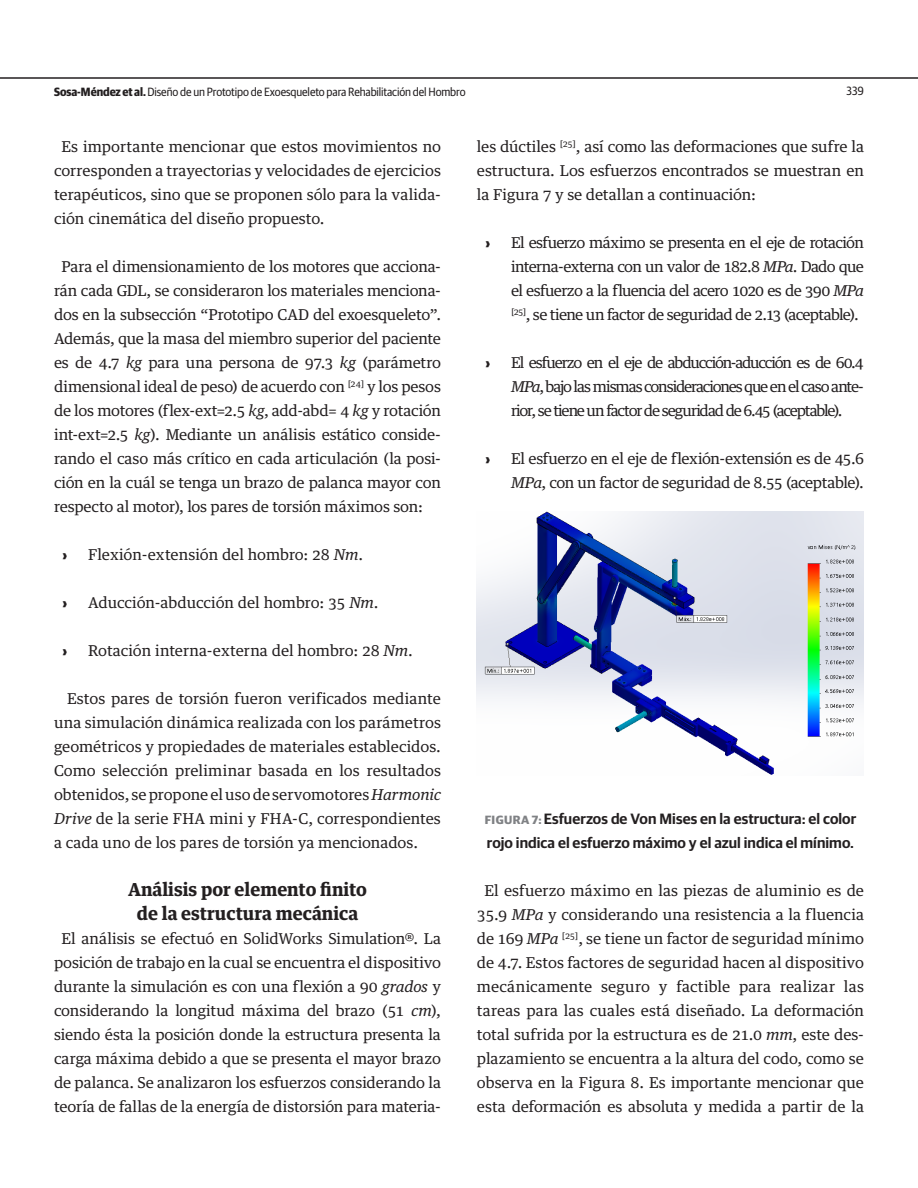
<style>
.page{position:relative;width:918px;height:1188px;background:#fff}
.page>*{position:absolute;margin:0;border:0;box-sizing:border-box;transform-origin:0 0}
.Subcabeza_centrada{font:700 18px "Guardian Egyptian Text";color:#231f20}
.Texto{font:15px/24px "Guardian Egyptian Text";letter-spacing:-.005em;color:#231f20;text-align:justify}
.Listado_Texto{font:15px/24px "Guardian Egyptian Text";letter-spacing:-.025em;color:#231f20;text-align:justify}
.Listado_Texto-2{font:15px "Guardian Egyptian Text";letter-spacing:-.005em;color:#231f20}
.Etiqueta_Figura_copy{font:600 15px/24px "Guardian Sans";letter-spacing:.005em;color:#231f20}
.Listado_Texto-3{font:900 15px "Guardian Sans";color:#231f20}
.t1{font:12px "Guardian Sans Narrow";letter-spacing:-.01em;color:#231f20}
.s1{font-weight:700}
.s2{font-style:italic}
.s3{font-weight:700;font-size:12px;color:#808285}
</style>
<div class="page">
<hr style="left:0;top:77px;width:918px;height:2px;background:#231f20">
<img style="left:477px;top:512px;width:387px;height:263px">
<p class="t1" style="left:54px;top:83px;width:413px"><span class="s1">Sosa-Méndez et al.</span> Diseño de un Prototipo de Exoesqueleto para Rehabilitación del Hombro</p>
<p class="t1" style="left:846px;top:82px;width:19px">339</p>
<p class="Texto" style="left:54px;top:133px;width:389px;text-indent:7px">Es importante mencionar que estos movimientos no corresponden a trayectorias y velocidades de ejercicios terapéuticos, sino que se proponen sólo para la valida&shy;ción cinemática del diseño propuesto.</p>
<p class="Texto" style="left:54px;top:253px;width:389px;text-indent:7px">Para el dimensionamiento de los motores que acciona&shy;rán cada GDL, se consideraron los materiales menciona&shy;dos en la subsección “Prototipo CAD del exoesqueleto”.<br>Además, que la masa del miembro superior del paciente es de 4.7 <span class="s2">kg</span> para una persona de 97.3 <span class="s2">kg</span> (parámetro dimensional ideal de peso) de acuerdo con <sup>[24]</sup> y los pesos de los motores (flex-ext=2.5 <span class="s2">kg</span>, add-abd= 4 <span class="s2">kg</span> y rotación int-ext=2.5 <span class="s2">kg</span>). Mediante un análisis estático conside&shy;rando el caso más crítico en cada articulación (la posi&shy;ción en la cuál se tenga un brazo de palanca mayor con respecto al motor), los pares de torsión máximos son:</p>
<p class="Listado_Texto-3" style="left:63px;top:543px;width:6px">›</p>
<p class="Listado_Texto-2" style="left:88px;top:542px;width:277px">Flexión-extensión del hombro: 28 <span class="s2">Nm</span>.</p>
<p class="Listado_Texto-3" style="left:63px;top:591px;width:6px">›</p>
<p class="Listado_Texto-2" style="left:88px;top:590px;width:292px">Aducción-abducción del hombro: 35 <span class="s2">Nm</span>.</p>
<p class="Listado_Texto-3" style="left:63px;top:639px;width:6px">›</p>
<p class="Listado_Texto-2" style="left:88px;top:638px;width:326px">Rotación interna-externa del hombro: 28 <span class="s2">Nm</span>.</p>
<p class="Texto" style="left:54px;top:685px;width:389px;text-indent:13px">Estos pares de torsión fueron verificados mediante una simulación dinámica realizada con los parámetros geométricos y propiedades de materiales establecidos.<br>Como selección preliminar basada en los resultados obtenidos, se propone el uso de servomotores <span class="s2">Harmonic Drive</span> de la serie FHA mini y FHA-C, correspondientes a cada uno de los pares de torsión ya mencionados.</p>
<p class="Subcabeza_centrada" style="left:128px;top:874px;width:240px">Análisis por elemento finito</p>
<p class="Subcabeza_centrada" style="left:137px;top:898px;width:223px">de la estructura mecánica</p>
<p class="Texto" style="left:54px;top:925px;width:389px;text-align:center">El análisis se efectuó en SolidWorks Simulation®. La posición de trabajo en la cual se encuentra el dispositivo durante la simulación es con una flexión a 90 <span class="s2">grados</span> y considerando la longitud máxima del brazo (51 <span class="s2">cm</span>), siendo ésta la posición donde la estructura presenta la carga máxima debido a que se presenta el mayor brazo de palanca. Se analizaron los esfuerzos considerando la teoría de fallas de la energía de distorsión para materia-</p>
<p class="Texto" style="left:477px;top:133px;width:388px">les dúctiles <sup>[25]</sup>, así como las deformaciones que sufre la estructura. Los esfuerzos encontrados se muestran en la Figura 7 y se detallan a continuación:</p>
<p class="Listado_Texto-3" style="left:486px;top:231px;width:6px">›</p>
<p class="Listado_Texto" style="left:511px;top:229px;width:354px">El esfuerzo máximo se presenta en el eje de rotación interna-externa con un valor de 182.8 <span class="s2">MPa</span>. Dado que el esfuerzo a la fluencia del acero 1020 es de 390 <span class="s2">MPa </span><sup>[25]</sup>, se tiene un factor de seguridad de 2.13 (aceptable).</p>
<p class="Listado_Texto-3" style="left:486px;top:351px;width:6px">›</p>
<p class="Listado_Texto" style="left:511px;top:349px;width:354px">El esfuerzo en el eje de abducción-aducción es de 60.4<br><span class="s2">MPa</span>, bajo las mismas consideraciones que en el caso ante&shy;rior, se tiene un factor de seguridad de 6.45 (aceptable).</p>
<p class="Listado_Texto-3" style="left:486px;top:447px;width:6px">›</p>
<p class="Listado_Texto" style="left:511px;top:445px;width:355px">El esfuerzo en el eje de flexión-extensión es de 45.6<br><span class="s2">MPa</span>, con un factor de seguridad de 8.55 (aceptable).</p>
<p class="Etiqueta_Figura_copy" style="left:485px;top:805px;width:373px"><span class="s3">FIGURA 7:</span> Esfuerzos de Von Mises en la estructura: el color rojo indica el esfuerzo máximo y el azul indica el mínimo.</p>
<p class="Texto" style="left:477px;top:877px;width:389px;text-align:center">El esfuerzo máximo en las piezas de aluminio es de 35.9 <span class="s2">MPa</span> y considerando una resistencia a la fluencia de 169 <span class="s2">MPa</span> <sup>[25]</sup>, se tiene un factor de seguridad mínimo de 4.7. Estos factores de seguridad hacen al dispositivo mecánicamente seguro y factible para realizar las tareas para las cuales está diseñado. La deformación total sufrida por la estructura es de 21.0 <span class="s2">mm</span>, este des&shy;plazamiento se encuentra a la altura del codo, como se observa en la Figura 8. Es importante mencionar que esta deformación es absoluta y medida a partir de la</p>
</div>
